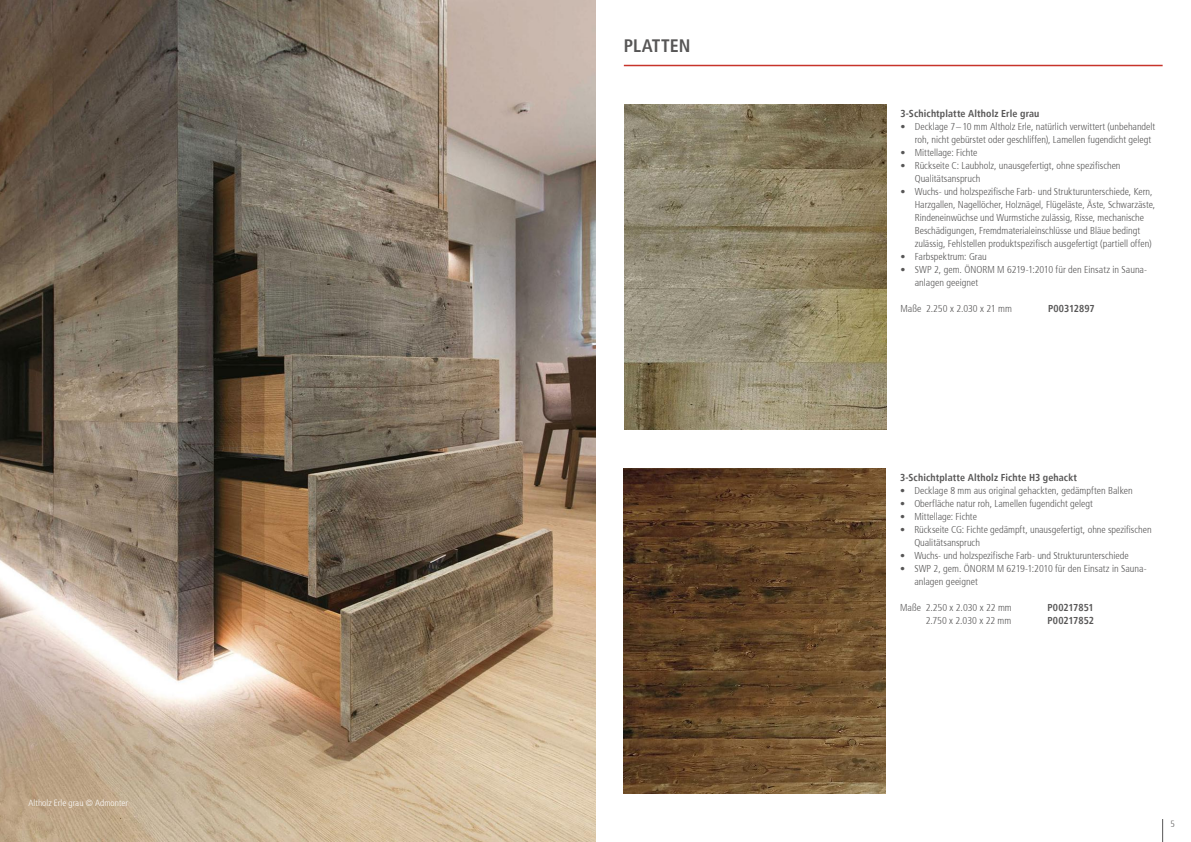
<style>
.page{position:relative;width:1191px;height:842px;background:#fff}
.page>*{position:absolute;margin:0;border:0;box-sizing:border-box;transform-origin:0 0}
.t1{font:700 condensed 18px "Frutiger";color:#575656}
.t2{font:300 condensed 10px/13px "Frutiger";color:#575656}
.t3{font:700 condensed 10px "Frutiger";letter-spacing:.01em;color:#575656}
.t4{font:700 condensed 10px "Frutiger";letter-spacing:-.01em;color:#575656}
.t5{font:300 condensed 9px "Frutiger";letter-spacing:.01em;color:#fff}
.t6{font:300 condensed 9px "Frutiger";color:#575656}
</style>
<div class="page">
<hr style="left:624px;top:65px;width:538px;height:1px;background:#c7342b">
<svg style="left:1162px;top:819px;width:1px;height:23px"></svg>
<img style="left:0;top:0;width:595px;height:842px">
<img style="left:624px;top:104px;width:262px;height:325px">
<img style="left:624px;top:468px;width:262px;height:325px">
<p class="t5" style="left:28px;top:798px;width:101px">Altholz Erle grau © Admonter</p>
<h1 class="t1" style="left:624px;top:35px;width:68px">PLATTEN</h1>
<p class="t3" style="left:900px;top:108px;width:140px">3-Schichtplatte Altholz Erle grau</p>
<p class="t2" style="left:914px;top:120px;width:242px;text-indent:-14px">• Decklage 7–10 mm Altholz Erle, natürlich verwittert (unbehandelt roh, nicht gebürstet oder geschliffen), Lamellen fugendicht gelegt</p>
<p class="t2" style="left:900px;top:146px;width:78px">• Mittellage: Fichte</p>
<p class="t2" style="left:914px;top:159px;width:207px;text-indent:-14px">• Rückseite C: Laubholz, unausgefertigt, ohne spezifischen<br>Qualitätsanspruch</p>
<p class="t2" style="left:914px;top:185px;width:242px;text-indent:-14px">• Wuchs- und holzspezifische Farb- und Strukturunterschiede, Kern, Harzgallen, Nagellöcher, Holznägel, Flügeläste, Äste, Schwarzäste, Rindeneinwüchse und Wurmstiche zulässig, Risse, mechanische Beschädigungen, Fremdmaterialeinschlüsse und Bläue bedingt zulässig, Fehlstellen produktspezifisch ausgefertigt (partiell offen)</p>
<p class="t2" style="left:900px;top:250px;width:88px">• Farbspektrum: Grau</p>
<p class="t2" style="left:914px;top:263px;width:234px;text-indent:-14px">• SWP 2, gem. ÖNORM M 6219-1:2010 für den Einsatz in Sauna&shy;anlagen geeignet</p>
<p class="t2" style="left:900px;top:302px;width:113px">Maße 2.250 x 2.030 x 21 mm</p>
<p class="t3" style="left:1048px;top:303px;width:48px">P00312897</p>
<p class="t3" style="left:900px;top:472px;width:178px">3-Schichtplatte Altholz Fichte H3 gehackt</p>
<p class="t2" style="left:900px;top:484px;width:234px">• Decklage 8 mm aus original gehackten, gedämpften Balken</p>
<p class="t2" style="left:900px;top:497px;width:194px">• Oberfläche natur roh, Lamellen fugendicht gelegt</p>
<p class="t2" style="left:900px;top:510px;width:78px">• Mittellage: Fichte</p>
<p class="t2" style="left:914px;top:523px;width:239px;text-indent:-14px">• Rückseite CG: Fichte gedämpft, unausgefertigt, ohne spezifischen<br>Qualitätsanspruch</p>
<p class="t2" style="left:900px;top:549px;width:230px">• Wuchs- und holzspezifische Farb- und Strukturunterschiede</p>
<p class="t2" style="left:914px;top:562px;width:234px;text-indent:-14px">• SWP 2, gem. ÖNORM M 6219-1:2010 für den Einsatz in Sauna&shy;anlagen geeignet</p>
<p class="t2" style="left:900px;top:601px;width:113px">Maße 2.250 x 2.030 x 22 mm</p>
<p class="t4" style="left:1047px;top:602px;width:48px">P00217851</p>
<p class="t2" style="left:925px;top:614px;width:87px">2.750 x 2.030 x 22 mm</p>
<p class="t4" style="left:1047px;top:615px;width:48px">P00217852</p>
<p class="t6" style="left:1170px;top:818px;width:6px">5</p>
</div>
